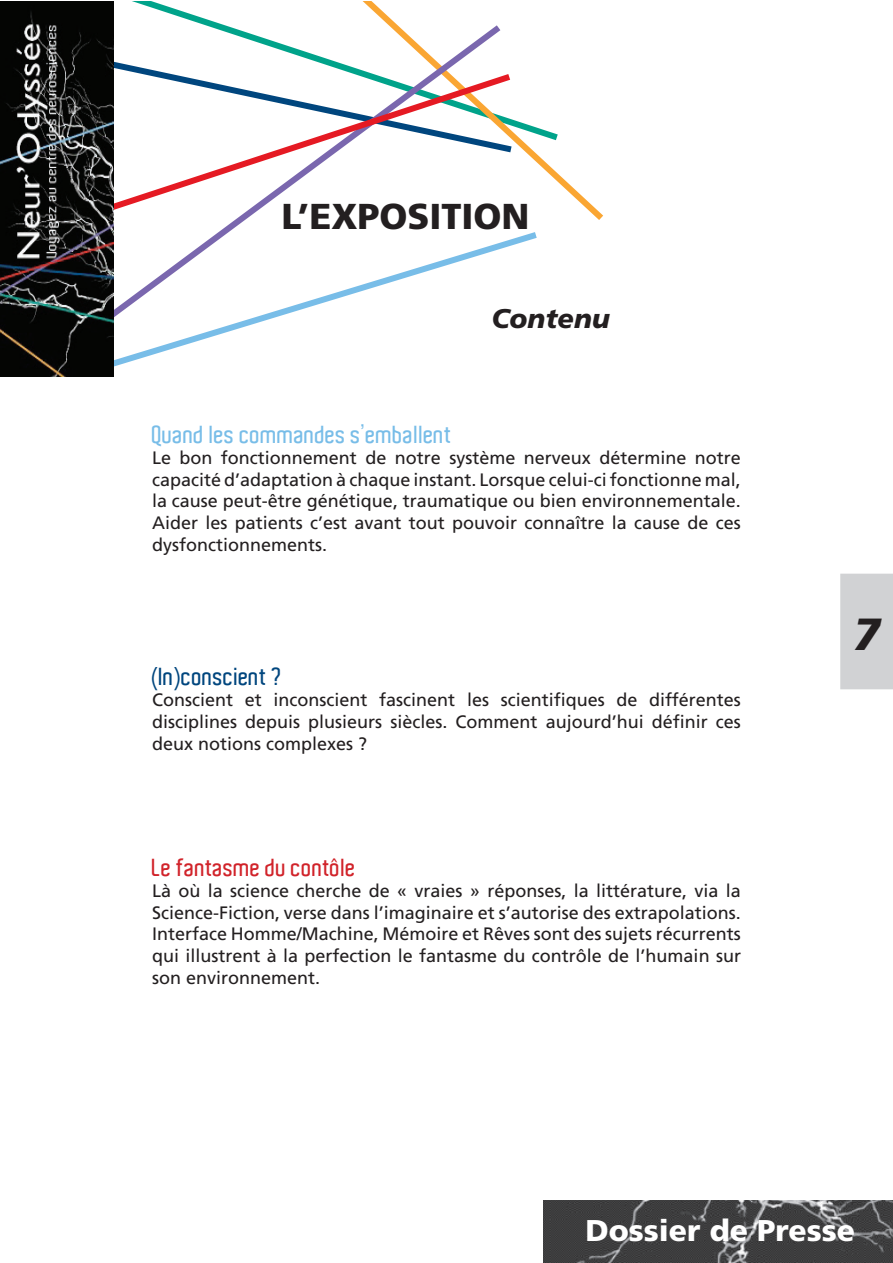
<style>
.page{position:relative;width:893px;height:1263px;background:#fff}
.page>*{position:absolute;margin:0;border:0;box-sizing:border-box;transform-origin:0 0}
.t1{font:italic 900 45px "Frutiger";color:#231f20}
.t2{font:900 36px "Frutiger";color:#231f20}
.t3{font:900 30px "Frutiger";color:#fff}
.t4{font:italic 900 27px "Frutiger";color:#231f20}
.t5{font:600 24px "Aldo";color:#78bde8}
.t6{font:600 24px "Aldo";color:#d1232a}
.t7{font:600 24px "Aldo";color:#00467e}
.t8{font:18px/21.6px "Frutiger";color:#231f20;text-align:justify}
</style>
<div class="page">
<svg style="left:132px;top:1px;width:72px;height:18px"></svg>
<svg style="left:204px;top:1px;width:399px;height:219px"></svg>
<svg style="left:114px;top:19px;width:393px;height:50px"></svg>
<svg style="left:114px;top:69px;width:403px;height:158px"></svg>
<svg style="left:73px;top:227px;width:464px;height:150px"></svg>
<img style="left:543px;top:1201px;width:349px;height:62px">
<img style="left:0;top:1px;width:114px;height:375px">
<div style="left:840px;top:574px;width:52px;height:115px;background:#d1d2d4;border:2px solid #d1d2d4"></div>
<h2 class="t2" style="left:281px;top:195px;width:250px">L’EXPOSITION</h2>
<h3 class="t4" style="left:492px;top:303px;width:120px">Contenu</h3>
<h3 class="t5" style="left:152px;top:422px;width:301px">Quand les commandes s’emballent</h3>
<p class="t8" style="left:152px;top:447px;width:590px">Le bon fonctionnement de notre système nerveux détermine notre capacité d’adaptation à chaque instant. Lorsque celui-ci fonctionne mal, la cause peut-être génétique, traumatique ou bien environnementale.<br>Aider les patients c’est avant tout pouvoir connaître la cause de ces dysfonctionnements.</p>
<h3 class="t7" style="left:152px;top:664px;width:132px">(In)conscient ?</h3>
<p class="t8" style="left:152px;top:689px;width:590px">Conscient et inconscient fascinent les scientifiques de différentes disciplines depuis plusieurs siècles. Comment aujourd’hui définir ces deux notions complexes ?</p>
<h3 class="t6" style="left:152px;top:855px;width:205px">Le fantasme du contôle</h3>
<p class="t8" style="left:152px;top:880px;width:590px">Là où la science cherche de « vraies » réponses, la littérature, via la Science-Fiction, verse dans l’imaginaire et s’autorise des extrapolations.<br>Interface Homme/Machine, Mémoire et Rêves sont des sujets récurrents qui illustrent à la perfection le fantasme du contrôle de l’humain sur son environnement.</p>
<h1 class="t1" style="left:853px;top:608px;width:29px">7</h1>
<h3 class="t3" style="left:585px;top:1212px;width:271px">Dossier de Presse</h3>
</div>
